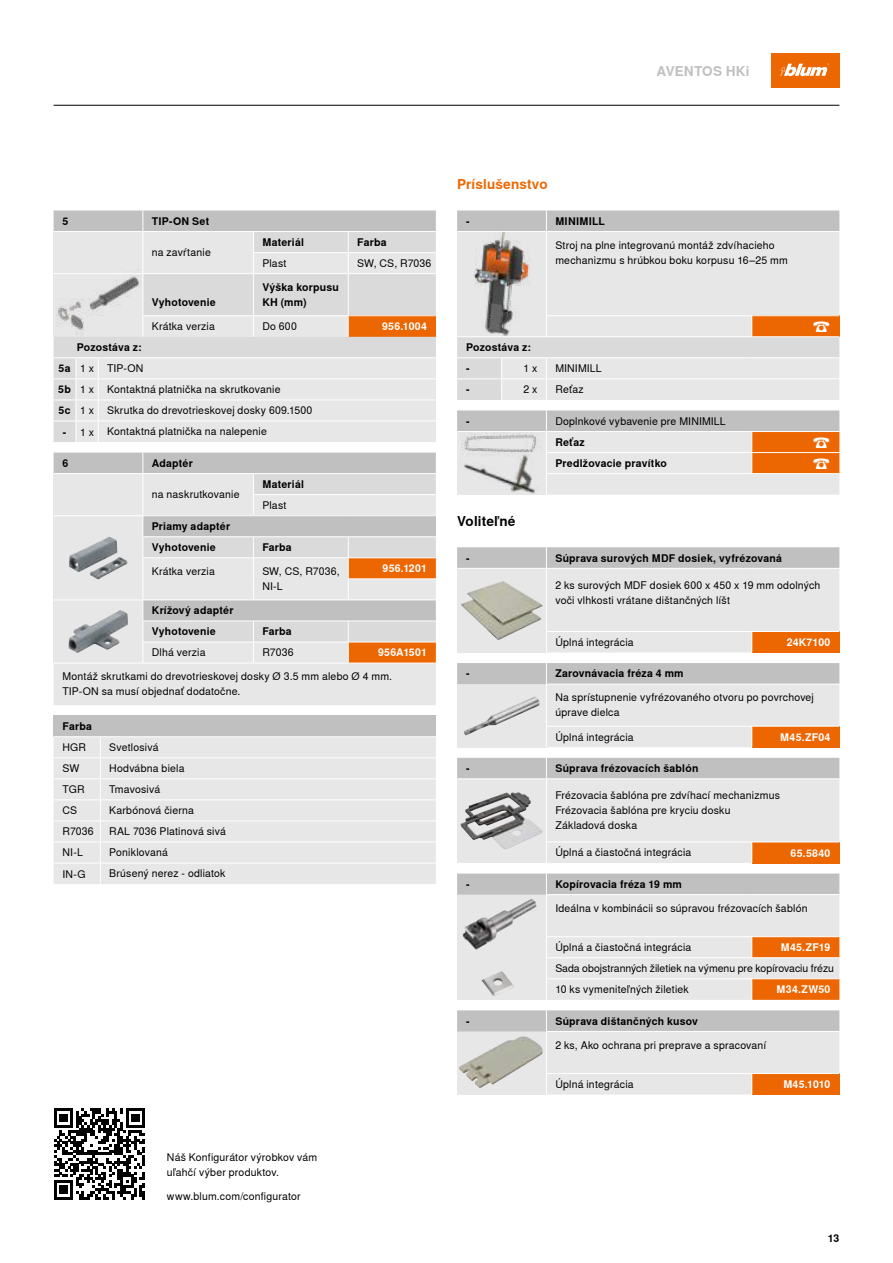
<style>
.page{position:relative;width:893px;height:1263px;background:#fff}
.page>*{position:absolute;margin:0;border:0;box-sizing:border-box;transform-origin:0 0}
.t1{font:700 15px/21px "Nimbus Sans Global";color:#fff}
.t2{font:700 13.5px "Nimbus Sans Global";letter-spacing:.01em;color:#ec6602}
.t3{font:700 13.5px "Nimbus Sans Global";letter-spacing:.01em;color:#c0c0c1}
.t4{font:700 13.5px "Nimbus Sans Global";letter-spacing:.01em;color:#000}
.t5{font:10.5px/15px "Nimbus Sans Global";letter-spacing:.02em;color:#000}
.t6{font:700 10.5px/21px "Nimbus Sans Global";letter-spacing:.02em;color:#000;text-align:justify}
.t7{font:700 10.5px "Nimbus Sans Global";letter-spacing:.025em;color:#fff}
.t8{font:700 10.5px "Nimbus Sans Global";letter-spacing:.005em;color:#fff}
.s1{font-weight:400}
.s2{font-weight:700}
</style>
<div class="page">
<div style="left:771px;top:54px;width:68px;height:34px;background:#ec6602"></div>
<svg style="left:780px;top:63px;width:49px;height:13px"></svg>
<img style="left:457px;top:232px;width:45px;height:84px">
<svg style="left:54px;top:1199px;width:91px;height:1px"></svg>
<svg style="left:54px;top:1108px;width:91px;height:91px"></svg>
<div style="left:54px;top:716px;width:382px;height:21px;background:#c0c0c1"></div>
<div style="left:54px;top:737px;width:382px;height:147px;background:#e7e7e7"></div>
<svg style="left:100px;top:737px;width:1px;height:147px"></svg>
<hr style="left:54px;top:736px;width:46px;height:1px;background:#fff">
<hr style="left:100px;top:736px;width:336px;height:1px;background:#fff">
<hr style="left:54px;top:757px;width:46px;height:1px;background:#fff">
<hr style="left:100px;top:757px;width:336px;height:1px;background:#fff">
<hr style="left:54px;top:778px;width:46px;height:1px;background:#fff">
<hr style="left:100px;top:778px;width:336px;height:1px;background:#fff">
<hr style="left:54px;top:799px;width:46px;height:1px;background:#fff">
<hr style="left:100px;top:799px;width:336px;height:1px;background:#fff">
<hr style="left:54px;top:820px;width:46px;height:1px;background:#fff">
<hr style="left:100px;top:820px;width:336px;height:1px;background:#fff">
<hr style="left:54px;top:842px;width:46px;height:1px;background:#fff">
<hr style="left:100px;top:842px;width:336px;height:1px;background:#fff">
<hr style="left:54px;top:863px;width:46px;height:1px;background:#fff">
<hr style="left:100px;top:863px;width:336px;height:1px;background:#fff">
<div style="left:502px;top:232px;width:337px;height:84px;background:#e7e7e7"></div>
<div style="left:457px;top:210px;width:382px;height:21px;background:#c0c0c1"></div>
<hr style="left:546px;top:232px;width:1px;height:83px;background:#fff">
<hr style="left:546px;top:315px;width:206px;height:1px;background:#fff">
<hr style="left:752px;top:315px;width:87px;height:1px;background:#fff">
<svg style="left:457px;top:316px;width:382px;height:84px;background:#e2dbd6"></svg>
<svg style="left:457px;top:410px;width:382px;height:85px;background:#dccdc3"></svg>
<hr style="left:752px;top:473px;width:87px;height:1px;background:#fff">
<svg style="left:457px;top:547px;width:382px;height:105px;background:#dcd6d1"></svg>
<svg style="left:457px;top:663px;width:382px;height:84px;background:#dcd5d0"></svg>
<svg style="left:457px;top:758px;width:382px;height:105px;background:#dad4d0"></svg>
<svg style="left:457px;top:873px;width:382px;height:127px;background:#ded4cd"></svg>
<svg style="left:457px;top:1010px;width:382px;height:84px;background:#dad3cd"></svg>
<div style="left:54px;top:453px;width:88px;height:20px;background:#c0c0c1"></div>
<svg style="left:54px;top:474px;width:382px;height:231px;background:#dedfdf"></svg>
<hr style="left:54px;top:515px;width:89px;height:1px;background:#fff">
<hr style="left:54px;top:599px;width:89px;height:1px;background:#fff">
<svg style="left:142px;top:453px;width:294px;height:210px;background:#dad2cd"></svg>
<hr style="left:54px;top:663px;width:89px;height:1px;background:#fff">
<hr style="left:143px;top:663px;width:110px;height:1px;background:#fff">
<hr style="left:253px;top:663px;width:95px;height:1px;background:#fff">
<hr style="left:348px;top:663px;width:88px;height:1px;background:#fff">
<svg style="left:54px;top:210px;width:382px;height:232px;background:#dfdcda"></svg>
<hr style="left:98px;top:357px;width:338px;height:1px;background:#fff">
<hr style="left:98px;top:378px;width:338px;height:1px;background:#fff">
<hr style="left:98px;top:400px;width:338px;height:1px;background:#fff">
<hr style="left:98px;top:421px;width:338px;height:1px;background:#fff">
<hr style="left:54px;top:105px;width:785px;height:1px;background:#000">
<p class="t3" style="left:657px;top:63px;width:95px">AVENTOS HKi</p>
<p class="t6" style="left:63px;top:211px;width:7px">5</p>
<p class="t6" style="left:152px;top:211px;width:59px">TIP-ON Set</p>
<p class="t5" style="left:152px;top:245px;width:61px">na zavŕtanie</p>
<p class="t6" style="left:152px;top:292px;width:66px">Vyhotovenie</p>
<p class="t6" style="left:262px;top:232px;width:43px">Materiál</p>
<p class="t6" style="left:357px;top:232px;width:31px">Farba</p>
<p class="t5" style="left:262px;top:256px;width:26px">Plast</p>
<p class="t5" style="left:357px;top:256px;width:76px">SW, CS, R7036</p>
<p class="t6" style="left:262px;top:280px;width:78px;line-height:15px">Výška korpusu<br>KH (mm)</p>
<p class="t5" style="left:152px;top:319px;width:65px">Krátka verzia</p>
<p class="t5" style="left:262px;top:319px;width:36px">Do 600</p>
<p class="t6" style="left:77px;top:337px;width:66px">Pozostáva z:</p>
<p class="t5" style="left:107px;top:379px;width:207px;line-height:21px">Kontaktná platnička na skrutkovanie<br>Skrutka do drevotrieskovej dosky 609.1500<br>Kontaktná platnička na nalepenie</p>
<p class="t5" style="left:107px;top:361px;width:38px">TIP-ON</p>
<p class="t6" style="left:58px;top:358px;width:37px">5a <span class="s1">1 x </span>5b <span class="s1">1 x </span>5c <span class="s1">1 x</span></p>
<p class="t5" style="left:63px;top:424px;width:33px"><span class="s2">-</span> 1 x</p>
<p class="t6" style="left:63px;top:453px;width:7px">6</p>
<p class="t6" style="left:152px;top:453px;width:43px">Adaptér</p>
<p class="t5" style="left:152px;top:487px;width:89px">na naskrutkovanie</p>
<p class="t6" style="left:152px;top:516px;width:80px">Priamy adaptér</p>
<p class="t6" style="left:152px;top:537px;width:66px">Vyhotovenie</p>
<p class="t6" style="left:262px;top:474px;width:43px">Materiál</p>
<p class="t5" style="left:262px;top:498px;width:26px">Plast</p>
<p class="t6" style="left:262px;top:537px;width:31px">Farba</p>
<p class="t7" style="left:382px;top:320px;width:46px">956.1004</p>
<p class="t5" style="left:152px;top:564px;width:65px">Krátka verzia</p>
<p class="t6" style="left:152px;top:600px;width:83px">Krížový adaptér</p>
<p class="t6" style="left:152px;top:621px;width:66px">Vyhotovenie</p>
<p class="t5" style="left:262px;top:564px;width:79px">SW, CS, R7036,<br>NI-L</p>
<p class="t7" style="left:382px;top:562px;width:46px">956.1201</p>
<p class="t6" style="left:262px;top:621px;width:31px">Farba</p>
<p class="t5" style="left:152px;top:645px;width:55px">Dlhá verzia</p>
<p class="t5" style="left:63px;top:669px;width:331px">Montáž skrutkami do drevotrieskovej dosky Ø 3.5 mm alebo Ø 4 mm.<br>TIP-ON sa musí objednať dodatočne.</p>
<p class="t5" style="left:262px;top:645px;width:33px">R7036</p>
<p class="t8" style="left:378px;top:647px;width:50px">956A1501</p>
<p class="t6" style="left:63px;top:716px;width:31px">Farba</p>
<p class="t5" style="left:63px;top:737px;width:33px;line-height:21.1px">HGR<br>SW<br>TGR<br>CS<br>R7036<br>NI-L<br>IN-G</p>
<p class="t5" style="left:109px;top:740px;width:51px">Svetlosivá</p>
<p class="t5" style="left:109px;top:782px;width:52px">Tmavosivá</p>
<p class="t5" style="left:109px;top:761px;width:77px">Hodvábna biela</p>
<p class="t5" style="left:109px;top:803px;width:86px">Karbónová čierna</p>
<p class="t5" style="left:109px;top:845px;width:60px">Poniklovaná</p>
<p class="t5" style="left:109px;top:824px;width:118px">RAL 7036 Platinová sivá</p>
<p class="t5" style="left:109px;top:866px;width:118px">Brúsený nerez - odliatok</p>
<p class="t5" style="left:167px;top:1150px;width:152px">Náš Konfigurátor výrobkov vám uľahčí výber produktov.</p>
<p class="t5" style="left:167px;top:1189px;width:135px">www.blum.com/configurator</p>
<p class="t2" style="left:457px;top:177px;width:92px">Príslušenstvo</p>
<p class="t6" style="left:466px;top:211px;width:5px">-</p>
<p class="t6" style="left:555px;top:211px;width:51px">MINIMILL</p>
<p class="t5" style="left:555px;top:238px;width:234px">Stroj na plne integrovanú montáž zdvíhacieho mechanizmu s hrúbkou boku korpusu 16–25 mm</p>
<p class="t6" style="left:466px;top:337px;width:66px">Pozostáva z:</p>
<p class="t6" style="left:466px;top:358px;width:5px">-</p>
<p class="t5" style="left:523px;top:361px;width:16px">1 x</p>
<p class="t6" style="left:466px;top:379px;width:5px">-</p>
<p class="t5" style="left:523px;top:382px;width:16px">2 x</p>
<p class="t6" style="left:466px;top:411px;width:5px">-</p>
<p class="t5" style="left:555px;top:361px;width:48px">MINIMILL</p>
<p class="t5" style="left:555px;top:382px;width:30px">Reťaz</p>
<p class="t5" style="left:555px;top:414px;width:172px">Doplnkové vybavenie pre MINIMILL</p>
<p class="t6" style="left:555px;top:432px;width:31px">Reťaz</p>
<p class="t6" style="left:555px;top:453px;width:113px">Predlžovacie pravítko</p>
<h1 class="t1" style="left:813px;top:316px;width:19px">☎</h1>
<h1 class="t1" style="left:813px;top:432px;width:19px">☎ ☎</h1>
<p class="t4" style="left:457px;top:514px;width:60px">Voliteľné</p>
<p class="t6" style="left:466px;top:547px;width:5px">-</p>
<p class="t6" style="left:555px;top:547px;width:228px">Súprava surových MDF dosiek, vyfrézovaná</p>
<p class="t5" style="left:555px;top:578px;width:267px">2 ks surových MDF dosiek 600 x 450 x 19 mm odolných voči vlhkosti vrátane dištančných líšt</p>
<p class="t5" style="left:555px;top:635px;width:80px">Úplná integrácia</p>
<p class="t7" style="left:787px;top:636px;width:45px">24K7100</p>
<p class="t6" style="left:466px;top:663px;width:5px">-</p>
<p class="t6" style="left:555px;top:663px;width:130px">Zarovnávacia fréza 4 mm</p>
<p class="t5" style="left:555px;top:690px;width:260px">Na sprístupnenie vyfrézovaného otvoru po povrchovej úprave dielca</p>
<p class="t5" style="left:555px;top:729px;width:80px">Úplná integrácia</p>
<p class="t7" style="left:780px;top:731px;width:52px">M45.ZF04</p>
<p class="t6" style="left:466px;top:758px;width:5px">-</p>
<p class="t6" style="left:555px;top:758px;width:145px">Súprava frézovacích šablón</p>
<p class="t5" style="left:555px;top:788px;width:226px">Frézovacia šablóna pre zdvíhací mechanizmus<br>Frézovacia šablóna pre kryciu dosku<br>Základová doska</p>
<p class="t5" style="left:555px;top:845px;width:138px">Úplná a čiastočná integrácia</p>
<p class="t7" style="left:790px;top:847px;width:41px">65.5840</p>
<p class="t6" style="left:466px;top:874px;width:5px">-</p>
<p class="t6" style="left:555px;top:874px;width:128px">Kopírovacia fréza 19 mm</p>
<p class="t5" style="left:555px;top:901px;width:254px">Ideálna v kombinácii so súpravou frézovacích šablón</p>
<p class="t5" style="left:555px;top:937px;width:280px;line-height:21px">Úplná a čiastočná integrácia<br>Sada obojstranných žiletiek na výmenu pre kopírovaciu frézu<br>10 ks vymeniteľných žiletiek</p>
<p class="t7" style="left:781px;top:941px;width:51px">M45.ZF19</p>
<p class="t7" style="left:776px;top:983px;width:55px">M34.ZW50</p>
<p class="t6" style="left:466px;top:1010px;width:5px">-</p>
<p class="t6" style="left:555px;top:1010px;width:144px">Súprava dištančných kusov</p>
<p class="t5" style="left:555px;top:1038px;width:213px">2 ks, Ako ochrana pri preprave a spracovaní</p>
<p class="t5" style="left:555px;top:1077px;width:80px">Úplná integrácia</p>
<p class="t7" style="left:783px;top:1078px;width:49px">M45.1010</p>
<p class="t6" style="left:828px;top:1228px;width:13px">13</p>
</div>
